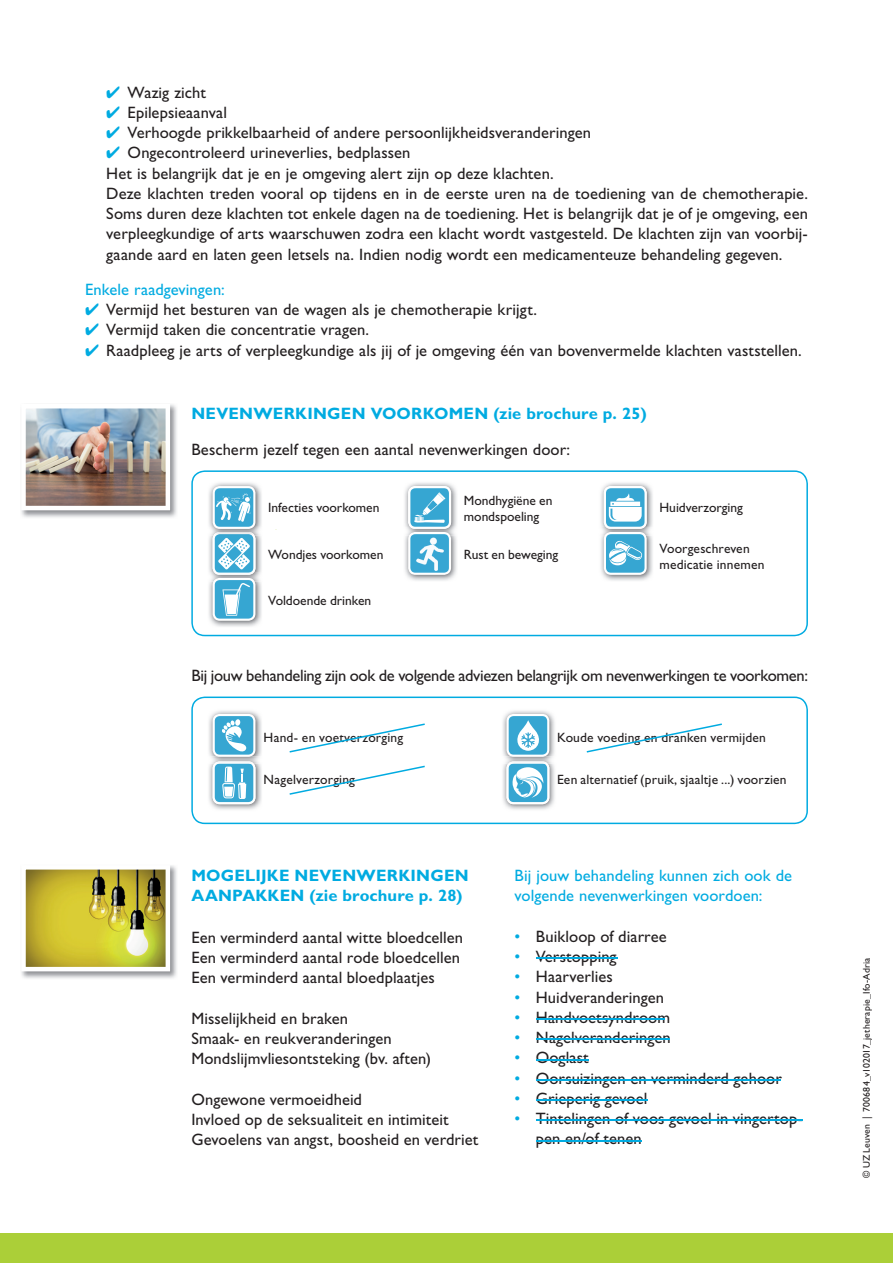
<style>
.page{position:relative;width:893px;height:1263px;background:#fff}
.page>*{position:absolute;margin:0;border:0;box-sizing:border-box;transform-origin:0 0}
.t1{font:16.5px/20.2px "Gill Sans Std";letter-spacing:.005em;color:#231f20}
.t2{font:700 16.5px/20.2px "Gill Sans Std";letter-spacing:.015em;color:#00abe1}
.t3{font:16.5px/20.2px "Gill Sans Std";letter-spacing:.005em;color:#00abe1}
.t4{font:16.5px "Gill Sans Std";letter-spacing:-.02em;color:#231f20}
.t5{font:13.5px/16.5px "Gill Sans Std";letter-spacing:.005em;color:#231f20}
.t6{font:9.75px "Gill Sans Std";letter-spacing:.01em;color:#231f20}
.s1{color:#00abe1}
</style>
<div class="page">
<div style="left:0;top:1233px;width:893px;height:30px;background:#abcf38"></div>
<img style="left:21px;top:865px;width:156px;height:114px">
<svg style="left:21px;top:865px;width:149px;height:106px;background:#c2b852"></svg>
<img style="left:21px;top:404px;width:156px;height:114px">
<img style="left:21px;top:404px;width:149px;height:106px">
<svg style="left:191px;top:470px;width:617px;height:166px"></svg>
<svg style="left:191px;top:696px;width:617px;height:128px"></svg>
<hr style="left:536px;top:957px;width:81px;height:2px;background:#00abe1">
<hr style="left:536px;top:1079px;width:245px;height:1px;background:#00abe1">
<hr style="left:536px;top:1018px;width:129px;height:1px;background:#00abe1">
<hr style="left:536px;top:1059px;width:53px;height:1px;background:#00abe1">
<hr style="left:536px;top:1038px;width:134px;height:2px;background:#00abe1">
<hr style="left:536px;top:1099px;width:112px;height:2px;background:#00abe1">
<hr style="left:536px;top:1140px;width:105px;height:1px;background:#00abe1">
<hr style="left:536px;top:1119px;width:267px;height:2px;background:#00abe1">
<p class="t1" style="left:106px;top:82px;width:101px"><span class="s1">✔</span> Wazig zicht</p>
<p class="t1" style="left:106px;top:102px;width:122px"><span class="s1">✔</span> Epilepsieaanval</p>
<p class="t1" style="left:106px;top:122px;width:486px"><span class="s1">✔</span> Verhoogde prikkelbaarheid of andere persoonlijkheidsveranderingen</p>
<p class="t1" style="left:106px;top:143px;width:703px"><span class="s1">✔</span> Ongecontroleerd urineverlies, bedplassen<br>Het is belangrijk dat je en je omgeving alert zijn op deze klachten.<br>Deze klachten treden vooral op tijdens en in de eerste uren na de toediening van de chemotherapie.<br>Soms duren deze klachten tot enkele dagen na de toediening. Het is belangrijk dat je of je omgeving, een verpleegkundige of arts waarschuwen zodra een klacht wordt vastgesteld. De klachten zijn van voorbij&shy;gaande aard en laten geen letsels na. Indien nodig wordt een medicamenteuze behandeling gegeven.</p>
<p class="t3" style="left:85px;top:279px;width:141px">Enkele raadgevingen:</p>
<p class="t1" style="left:85px;top:299px;width:454px"><span class="s1">✔</span> Vermijd het besturen van de wagen als je chemotherapie krijgt.</p>
<p class="t1" style="left:85px;top:320px;width:286px"><span class="s1">✔</span> Vermijd taken die concentratie vragen.</p>
<p class="t1" style="left:85px;top:340px;width:718px"><span class="s1">✔</span> Raadpleeg je arts of verpleegkundige als jij of je omgeving één van bovenvermelde klachten vaststellen.</p>
<p class="t2" style="left:191px;top:404px;width:457px">NEVENWERKINGEN VOORKOMEN (zie brochure p. 25)</p>
<p class="t1" style="left:191px;top:439px;width:380px">Bescherm jezelf tegen een aantal nevenwerkingen door:</p>
<p class="t5" style="left:268px;top:500px;width:113px">Infecties voorkomen</p>
<p class="t5" style="left:268px;top:546px;width:117px">Wondjes voorkomen</p>
<p class="t5" style="left:268px;top:593px;width:105px">Voldoende drinken</p>
<p class="t5" style="left:464px;top:492px;width:90px">Mondhygiëne en mondspoeling</p>
<p class="t5" style="left:464px;top:547px;width:96px">Rust en beweging</p>
<p class="t5" style="left:659px;top:500px;width:85px">Huidverzorging</p>
<p class="t5" style="left:659px;top:540px;width:107px">Voorgeschreven medicatie innemen</p>
<p class="t4" style="left:191px;top:666px;width:618px">Bij jouw behandeling zijn ook de volgende adviezen belangrijk om nevenwerkingen te voorkomen:</p>
<p class="t5" style="left:264px;top:729px;width:141px">Hand- en voetverzorging</p>
<p class="t5" style="left:264px;top:771px;width:93px">Nagelverzorging</p>
<p class="t2" style="left:191px;top:865px;width:279px">MOGELIJKE NEVENWERKINGEN<br>AANPAKKEN (zie brochure p. 28)</p>
<p class="t1" style="left:191px;top:927px;width:273px">Een verminderd aantal witte bloedcellen<br>Een verminderd aantal rode bloedcellen<br>Een verminderd aantal bloedplaatjes</p>
<p class="t1" style="left:191px;top:1008px;width:241px">Misselijkheid en braken<br>Smaak- en reukveranderingen<br>Mondslijmvliesontsteking (bv. aften)</p>
<p class="t1" style="left:191px;top:1089px;width:288px">Ongewone vermoeidheid<br>Invloed op de seksualiteit en intimiteit<br>Gevoelens van angst, boosheid en verdriet</p>
<p class="t5" style="left:557px;top:729px;width:210px">Koude voeding en dranken vermijden</p>
<p class="t5" style="left:557px;top:771px;width:231px">Een alternatief (pruik, sjaaltje ...) voorzien</p>
<p class="t3" style="left:514px;top:865px;width:279px">Bij jouw behandeling kunnen zich ook de volgende nevenwerkingen voordoen:</p>
<p class="t1" style="left:514px;top:926px;width:154px"><span class="s1">•</span> Buikloop of diarree</p>
<p class="t1" style="left:514px;top:946px;width:104px"><span class="s1">•</span> Verstopping</p>
<p class="t1" style="left:514px;top:967px;width:100px"><span class="s1">•</span> Haarverlies</p>
<p class="t1" style="left:514px;top:987px;width:151px"><span class="s1">•</span> Huidveranderingen</p>
<p class="t1" style="left:514px;top:1007px;width:157px"><span class="s1">•</span> Handvoetsyndroom</p>
<p class="t1" style="left:514px;top:1027px;width:158px"><span class="s1">•</span> Nagelveranderingen</p>
<p class="t1" style="left:514px;top:1048px;width:76px"><span class="s1">•</span> Ooglast</p>
<p class="t1" style="left:514px;top:1068px;width:269px"><span class="s1">•</span> Oorsuizingen en verminderd gehoor</p>
<p class="t1" style="left:514px;top:1088px;width:134px"><span class="s1">•</span> Grieperig gevoel</p>
<p class="t1" style="left:536px;top:1108px;width:269px;text-indent:-21px"><span class="s1">•</span> Tintelingen of voos gevoel in vingertop&shy;pen en/of tenen</p>
<p class="t6" style="left:861px;top:1178px;width:222px;rotate:-90deg">© UZ Leuven | 700684_v102017_jetherapie_Ifo-Adria</p>
</div>
